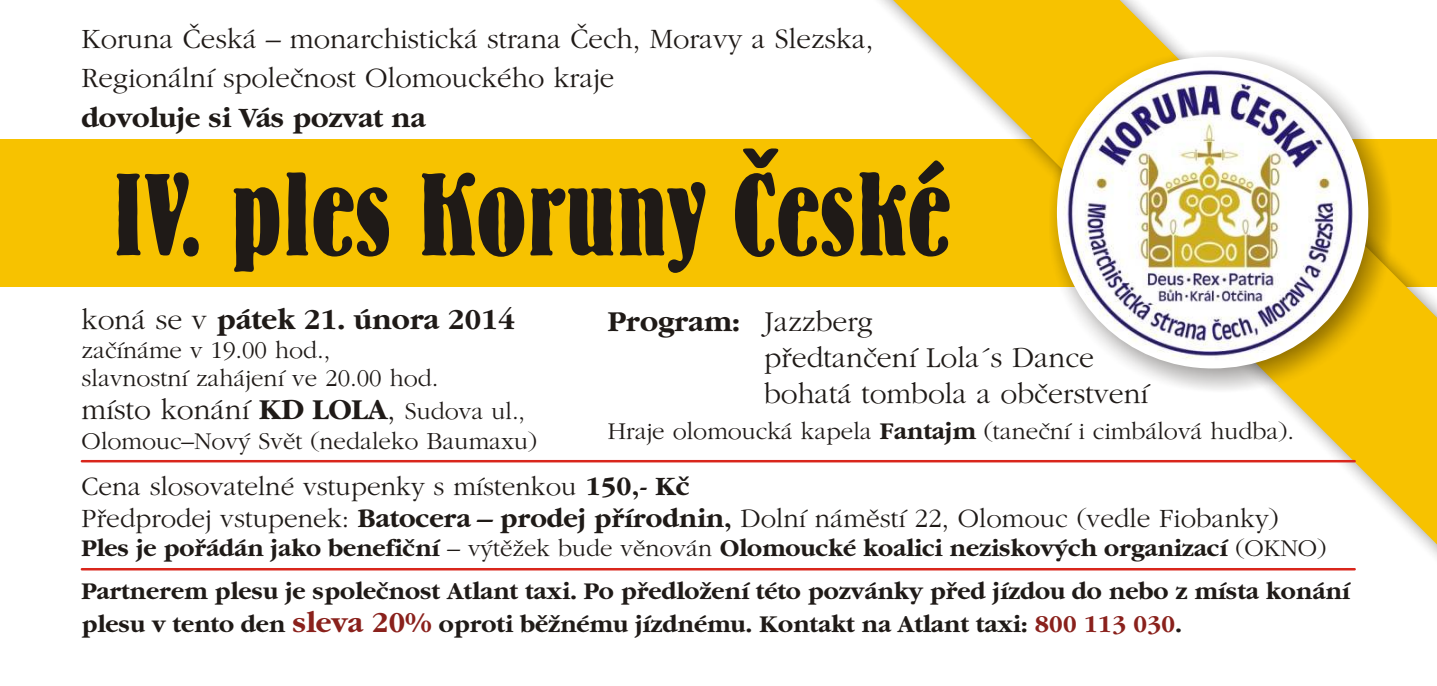
<style>
.page{position:relative;width:1437px;height:686px;background:#fff}
.page>*{position:absolute;margin:0;border:0;box-sizing:border-box;transform-origin:0 0}
.t1{font:116px "Bernhard Bold Condensed BT";color:#1f1a17}
.t2{font:30px/36px "Gatineau";color:#1f1a17}
.t3{font:700 30px "Gatineau";color:#1f1a17}
.t4{font:29px/39.2px "Gatineau";color:#1f1a17}
.t5{font:700 29px "Gatineau";color:#1f1a17}
.t6{font:27.5px/31.2px "Gatineau";color:#1f1a17}
.t7{font:700 25px/32.5px "Gatineau";color:#1f1a17}
.t8{font:25px/28.2px "Gatineau";color:#1f1a17}
.s1{font-weight:700}
.s2{font-weight:400}
.s3{font-size:25px}
.s4{font-size:30px;color:#8a211c}
.s5{color:#8a211c}
</style>
<div class="page">
<div style="left:0;top:138px;width:1437px;height:148px;background:#f7c200"></div>
<div style="left:851px;top:0;width:586px;height:583px;background:#1f1a17;opacity:.49"></div>
<svg style="left:863px;top:0;width:574px;height:571px"></svg>
<div style="left:1049px;top:50px;width:343px;height:342px;background:#1f1a17;opacity:.49"></div>
<img style="left:1057px;top:57px;width:311px;height:311px;border-radius:50%">
<hr style="left:82px;top:459px;width:1273px;height:3px;background:#d9261c">
<hr style="left:82px;top:567px;width:1273px;height:3px;background:#d9261c">
<svg style="left:743px;top:148px;width:35px;height:20px"></svg>
<p class="t4" style="left:82px;top:21px;width:793px">Koruna Česká – monarchistická strana Čech, Moravy a Slezska,<br>Regionální společnost Olomouckého kraje</p>
<p class="t5" style="left:82px;top:105px;width:346px">dovoluje si Vás pozvat na</p>
<h1 class="t1" style="left:112px;top:167px;width:840px">IV. ples Koruny Ceské</h1>
<p class="t2" style="left:764px;top:305px;width:386px;text-indent:-156px"><span class="s1">Program:</span> Jazzberg<br>předtančení Lola´s Dance bohatá tombola a občerstvení</p>
<p class="t8" style="left:608px;top:418px;width:688px">Hraje olomoucká kapela <span class="s1">Fantajm</span> (taneční i cimbálová hudba).</p>
<p class="t3" style="left:82px;top:305px;width:435px"><span class="s2">koná se v</span> pátek 21. února 2014</p>
<p class="t8" style="left:82px;top:337px;width:358px">začínáme v 19.00 hod., slavnostní zahájení ve 20.00 hod.</p>
<p class="t2" style="left:82px;top:393px;width:445px">místo konání <span class="s1">KD LOLA</span>, <span class="s3">Sudova ul.,</span></p>
<p class="t8" style="left:82px;top:428px;width:457px">Olomouc–Nový Svět (nedaleko Baumaxu)</p>
<p class="t6" style="left:82px;top:472px;width:1199px">Cena slosovatelné vstupenky s místenkou <span class="s1">150,- Kč<br></span>Předprodej vstupenek: <span class="s1">Batocera – prodej přírodnin,</span> Dolní náměstí 22, Olomouc (vedle Fiobanky)</p>
<p class="t7" style="left:82px;top:532px;width:1246px">Ples je pořádán jako benefiční <span class="s2">– výtěžek bude věnován</span> Olomoucké koalici neziskových organizací <span class="s2">(OKNO)</span></p>
<p class="t7" style="left:82px;top:576px;width:1270px">Partnerem plesu je společnost Atlant taxi. Po předložení této pozvánky před jízdou do nebo z místa konání plesu v tento den <span class="s4">sleva 20%</span> oproti běžnému jízdnému. Kontakt na Atlant taxi: <span class="s5">800 113 030</span>.</p>
</div>
